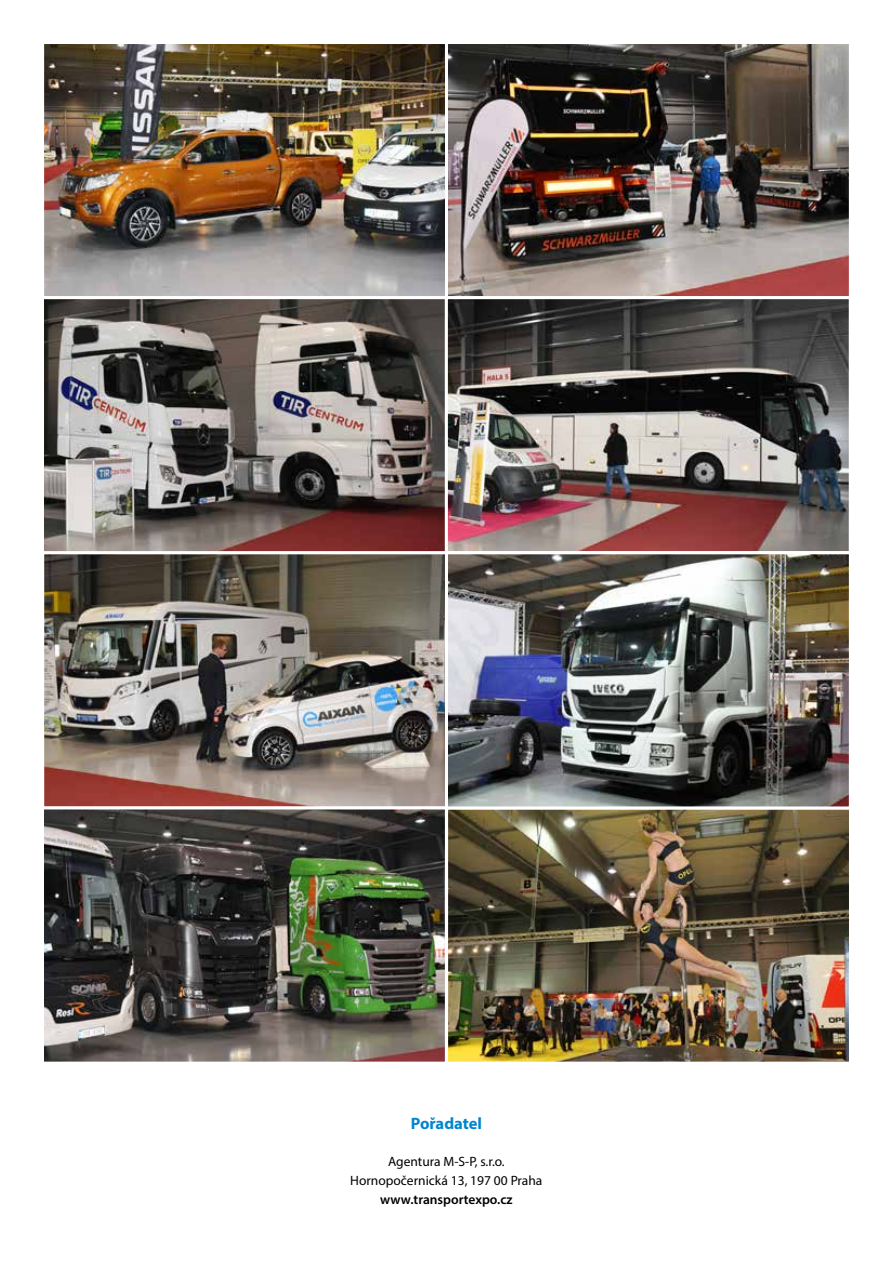
<style>
.page{position:relative;width:893px;height:1263px;background:#fff}
.page>*{position:absolute;margin:0;border:0;box-sizing:border-box;transform-origin:0 0}
.t1{font:700 16.5px "Myriad Pro";letter-spacing:-.005em;color:#0086ce}
.t2{font:13.5px/18.8px "Myriad Pro";color:#000;text-align:center}
.t3{font:600 13.5px "Myriad Pro";color:#000}
</style>
<div class="page">
<img style="left:45px;top:45px;width:803px;height:1015px">
<div style="left:41px;top:41px;width:407px;height:258px;border:3px solid #fff"></div>
<div style="left:41px;top:296px;width:407px;height:258px;border:3px solid #fff"></div>
<div style="left:41px;top:551px;width:407px;height:258px;border:3px solid #fff"></div>
<div style="left:445px;top:41px;width:407px;height:258px;border:3px solid #fff"></div>
<div style="left:445px;top:296px;width:407px;height:258px;border:3px solid #fff"></div>
<div style="left:445px;top:806px;width:407px;height:258px;border:3px solid #fff"></div>
<div style="left:41px;top:806px;width:407px;height:258px;border:3px solid #fff"></div>
<div style="left:445px;top:551px;width:407px;height:258px;border:3px solid #fff"></div>
<p class="t1" style="left:411px;top:1112px;width:73px">Pořadatel</p>
<p class="t2" style="left:350px;top:1152px;width:194px">Agentura M-S-P, s.r.o.<br>Hornopočernická 13, 197 00 Praha</p>
<p class="t3" style="left:380px;top:1190px;width:134px">www.transportexpo.cz</p>
</div>
